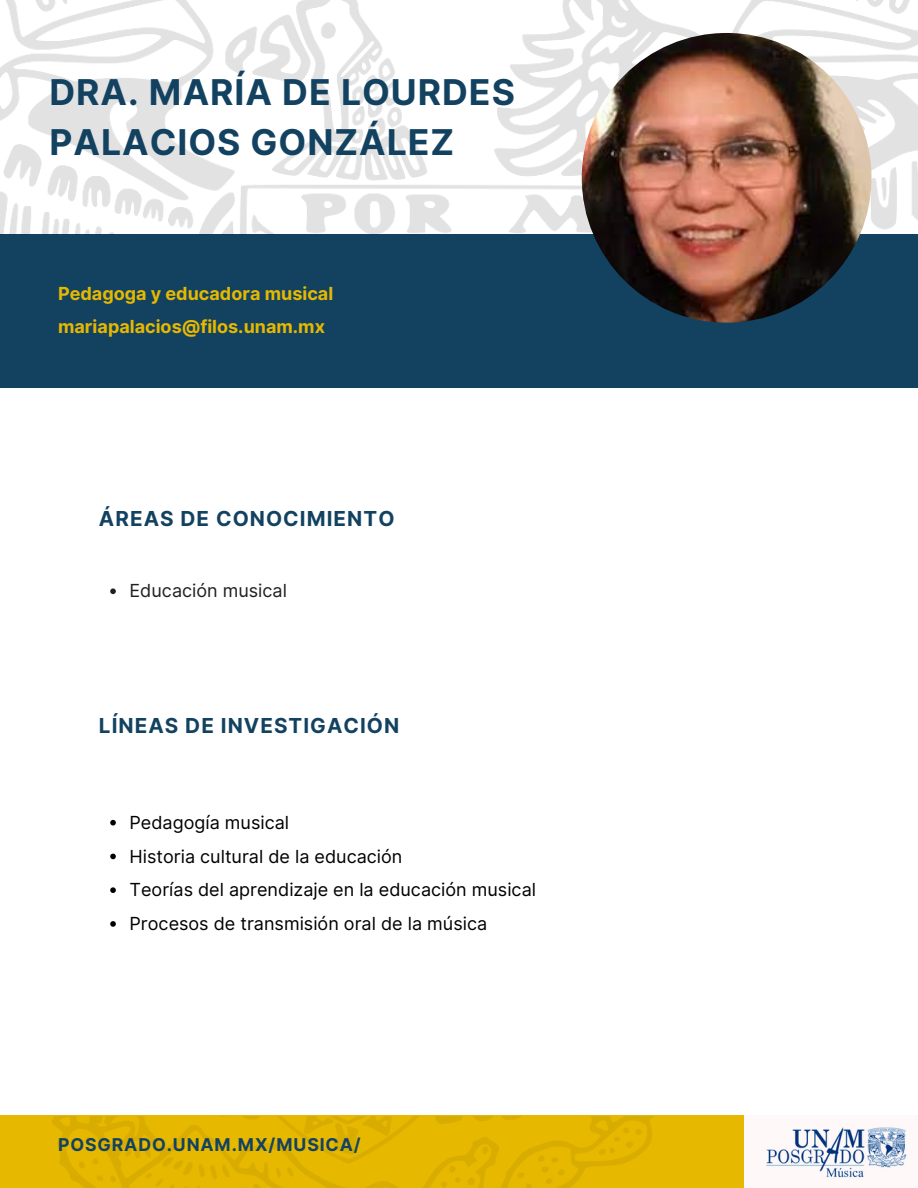
<style>
.page{position:relative;width:918px;height:1188px;background:#fff}
.page>*{position:absolute;margin:0;border:0;box-sizing:border-box;transform-origin:0 0}
.t1{font:700 35.55px/49.5px "Inter";letter-spacing:.03em;color:#134261}
.t2{font:700 20.7px "Inter";letter-spacing:.05em;color:#134261}
.t3{font:18px/33.8px "Inter";color:#000}
.t4{font:700 18px/33.8px "Inter";color:#e6b800}
.t5{font:18px "Inter";color:#202021}
.t6{font:700 17.7px "Inter";letter-spacing:.05em;color:#134261}
</style>
<div class="page">
<div style="left:0;top:1115px;width:751px;height:73px;background:linear-gradient(to right,#e2b400,#e4b703)"></div>
<div style="left:0;top:234px;width:918px;height:153px;background:#134261"></div>
<img style="left:0;top:0;width:918px;height:234px">
<img style="left:582px;top:33px;width:289px;height:290px;border-radius:50%">
<img style="left:745px;top:1115px;width:162px;height:73px">
<svg style="left:110px;top:588px;width:6px;height:6px"></svg>
<svg style="left:110px;top:820px;width:6px;height:5px"></svg>
<svg style="left:110px;top:854px;width:6px;height:5px"></svg>
<svg style="left:110px;top:887px;width:6px;height:6px"></svg>
<svg style="left:110px;top:921px;width:6px;height:6px"></svg>
<h1 class="t1" style="left:49px;top:68px;width:467px">DRA. MARÍA DE LOURDES<br>PALACIOS GONZÁLEZ</h1>
<p class="t4" style="left:58px;top:276px;width:277px">Pedagoga y educadora musical mariapalacios@filos.unam.mx</p>
<p class="t2" style="left:99px;top:506px;width:297px">ÁREAS DE CONOCIMIENTO</p>
<p class="t5" style="left:130px;top:580px;width:159px">Educación musical</p>
<p class="t2" style="left:99px;top:713px;width:302px">LÍNEAS DE INVESTIGACIÓN</p>
<p class="t3" style="left:130px;top:805px;width:408px">Pedagogía musical<br>Historia cultural de la educación<br>Teorías del aprendizaje en la educación musical Procesos de transmisión oral de la música</p>
<p class="t6" style="left:58px;top:1134px;width:304px">POSGRADO.UNAM.MX/MUSICA/</p>
</div>
